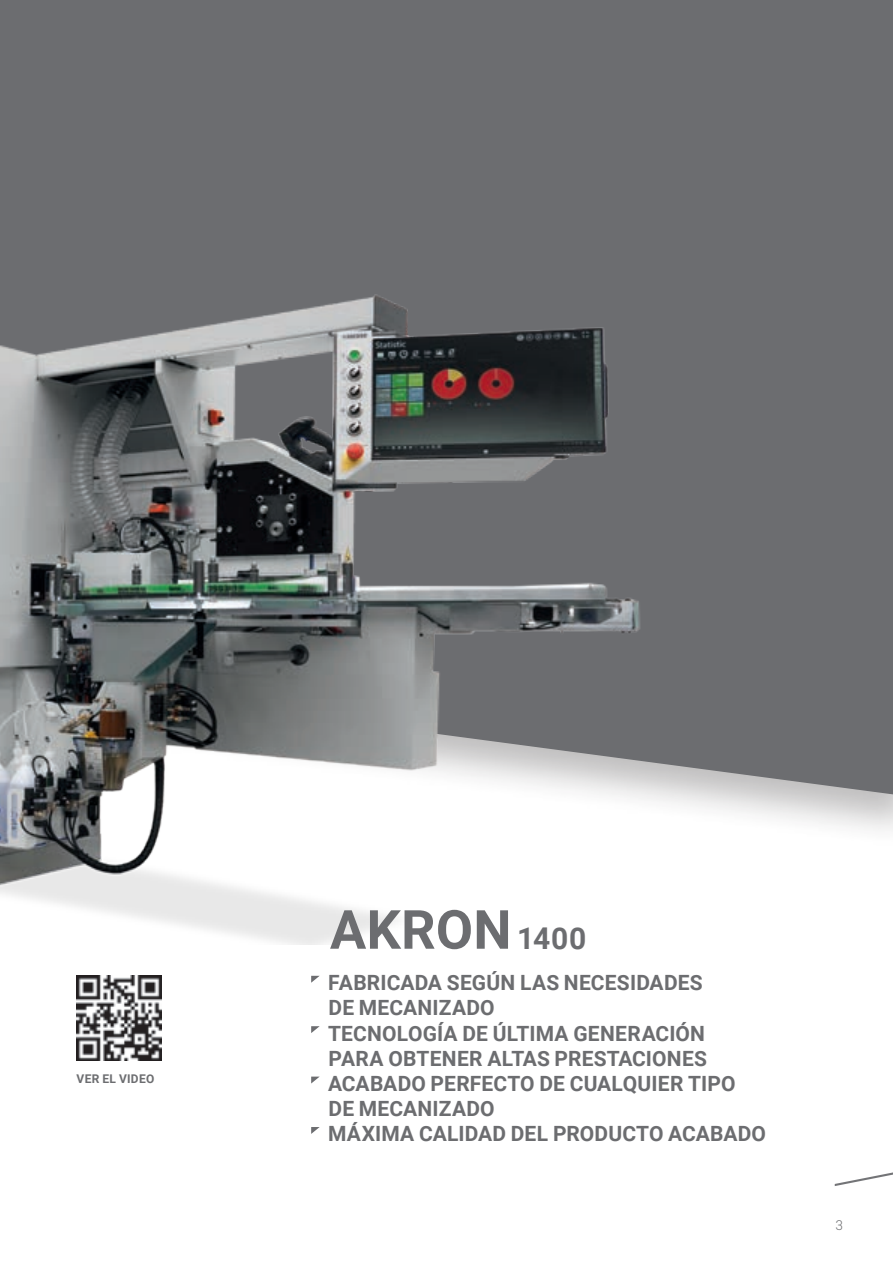
<style>
.page{position:relative;width:893px;height:1263px;background:#fff}
.page>*{position:absolute;margin:0;border:0;box-sizing:border-box;transform-origin:0 0}
.t1{font:700 54px "Roboto";letter-spacing:.005em;color:#6c6d70}
.t2{font:700 21px/25.2px "Roboto";letter-spacing:.01em;color:#6c6d70}
.t3{font:300 13.5px "Roboto";color:#6c6d70}
.t4{font:700 12px "Roboto";letter-spacing:.02em;color:#6c6d70}
.s1{font-size:30px}
</style>
<div class="page">
<div style="left:0;top:0;width:893px;height:796px;background:#6c6d70"></div>
<svg style="left:835px;top:1172px;width:58px;height:14px"></svg>
<img style="left:0;top:268px;width:699px;height:676px">
<img style="left:77px;top:975px;width:85px;height:85px">
<svg style="left:311px;top:976px;width:9px;height:7px"></svg>
<svg style="left:311px;top:1026px;width:9px;height:7px"></svg>
<svg style="left:311px;top:1076px;width:9px;height:7px"></svg>
<svg style="left:311px;top:1127px;width:9px;height:7px"></svg>
<p class="t4" style="left:77px;top:1070px;width:79px">VER EL VIDEO</p>
<p class="t1" style="left:330px;top:892px;width:258px">AKRON <span class="s1">1400</span></p>
<p class="t2" style="left:328px;top:969px;width:439px">FABRICADA SEGÚN LAS NECESIDADES<br>DE MECANIZADO<br>TECNOLOGÍA DE ÚLTIMA GENERACIÓN<br>PARA OBTENER ALTAS PRESTACIONES<br>ACABADO PERFECTO DE CUALQUIER TIPO<br>DE MECANIZADO<br>MÁXIMA CALIDAD DEL PRODUCTO ACABADO</p>
<p class="t3" style="left:836px;top:1215px;width:9px">3</p>
</div>
